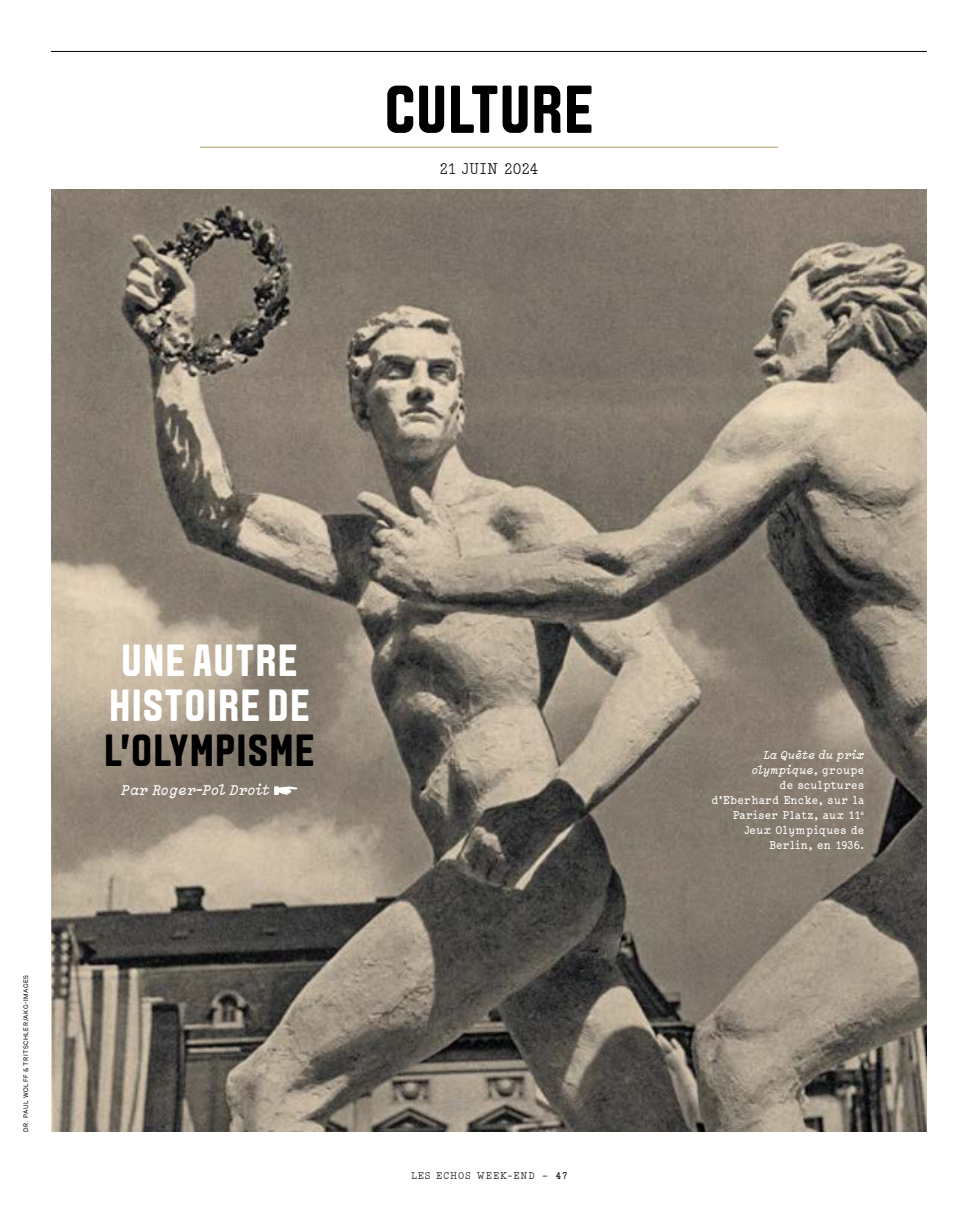
<style>
.page{position:relative;width:978px;height:1217px;background:#fff}
.page>*{position:absolute;margin:0;border:0;box-sizing:border-box;transform-origin:0 0}
.t1{font:700 67.5px "Aveny T";letter-spacing:.01em;color:#000}
.t2{font:700 45px/45px "Aveny T";letter-spacing:.025em;color:#fff}
.t3{font:700 45px "Aveny T";letter-spacing:.025em;color:#000}
.t4{font:16.5px "Lacrima Serif";color:#000}
.t5{font:italic 700 15px "Lacrima";color:#fff}
.t6{font:700 12px/15px "Lacrima Serif";color:#fff;text-align:right}
.t7{font:italic 700 12px/15px "Lacrima";color:#fff;text-align:right}
.t8{font:10.5px "Lacrima Serif";letter-spacing:.1em;color:#000}
.t9{font:7.5px "Calibre";letter-spacing:.06em;color:#000}
.s1{font-weight:700}
.s2{font-family:"Lacrima Serif";font-style:normal}
</style>
<div class="page">
<hr style="left:200px;top:147px;width:578px;height:1px;background:#af9d68">
<hr style="left:51px;top:51px;width:876px;height:1px;background:#000">
<img style="left:51px;top:189px;width:876px;height:942px">
<svg style="left:274px;top:786px;width:23px;height:8px"></svg>
<h1 class="t1" style="left:384px;top:70px;width:210px">CULTURE</h1>
<h3 class="t4" style="left:439px;top:159px;width:101px">21 JUIN 2024</h3>
<p class="t9" style="left:22px;top:1131px;width:158px;rotate:-90deg">DR. PAUL WOLFF &amp; TRITSCHLER/AKG-IMAGES</p>
<h2 class="t2" style="left:109px;top:638px;width:202px">UNE AUTRE<br>HISTOIRE DE</h2>
<h2 class="t3" style="left:104px;top:724px;width:212px">L'OLYMPISME</h2>
<p class="t5" style="left:122px;top:780px;width:150px">Par Roger-Pol Droit</p>
<p class="t8" style="left:411px;top:1168px;width:157px">LES ECHOS WEEK-END – <span class="s1">47</span></p>
<p class="t7" style="left:752px;top:747px;width:114px">La Quête du prix olympique<span class="s2">, groupe</span></p>
<p class="t6" style="left:712px;top:777px;width:154px">de sculptures d’Eberhard Encke, sur la<br>Pariser Platz, aux 11<sup>e<br></sup>Jeux Olympiques de<br>Berlin, en 1936.</p>
</div>
